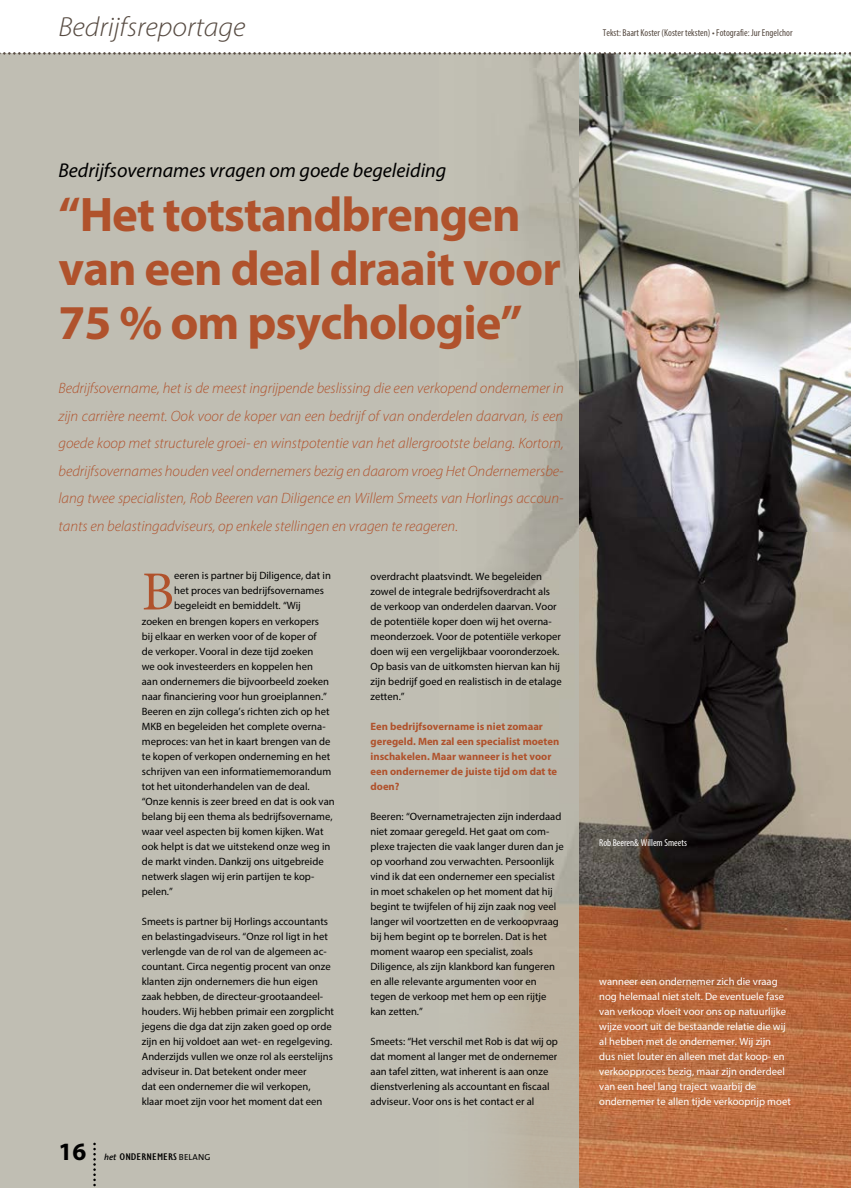
<style>
.page{position:relative;width:851px;height:1188px;background:#fff}
.page>*{position:absolute;margin:0;border:0;box-sizing:border-box;transform-origin:0 0}
.t1{font:55.12px "Minion Pro";color:#b0522c}
.t2{font:700 48.75px/53.8px "Myriad Pro";letter-spacing:-.02em;color:#b0522c}
.t3{font:italic 300 27.75px "Myriad Pro";color:#574b42;scale:1.05 1}
.t4{font:700 25px "Myriad Pro";color:#000}
.t5{font:italic 20px "Myriad Pro";color:#000}
.t6{font:italic 300 15px/27.5px "Myriad Pro";color:#b0522c;text-align:justify}
.t7{font:10.62px/15px "Myriad Pro";color:#000}
.t8{font:10.62px/15px "Myriad Pro";color:#fff}
.t9{font:700 10.62px/15px "Myriad Pro";color:#b0522c}
.t10{font:condensed 10px "Myriad Pro";color:#574b42}
.t11{font:condensed 10px "Myriad Pro";color:#fff}
.t12{font:condensed 10px "Gill Sans Std";color:#000;scale:1.35 1}
.s1{font-family:"The Sans";font-weight:600;font-style:italic;font-stretch:normal;font-size:8.75px}
.s2{font-family:"The Sans";font-stretch:normal;font-size:8.75px}
</style>
<div class="page">
<img style="left:578px;top:55px;width:272px;height:41px">
<img style="left:578px;top:96px;width:272px;height:1091px">
<div style="left:0;top:54px;width:440px;height:1133px;background:#c0beb3"></div>
<svg style="left:93px;top:1142px;width:3px;height:46px"></svg>
<svg style="left:0;top:52px;width:851px;height:3px"></svg>
<h3 class="t3" style="left:58px;top:10px;width:180px">Bedrijfsreportage</h3>
<p class="t10" style="left:602px;top:26px;width:191px">Tekst: Baart Koster (Koster teksten) • Fotografie: Jur Engelchor</p>
<h3 class="t5" style="left:58px;top:158px;width:389px">Bedrijfsovernames vragen om goede begeleiding</h3>
<h2 class="t2" style="left:58px;top:186px;width:504px">“Het totstandbrengen van een deal draait voor<br>75 % om psychologie”</h2>
<p class="t6" style="left:58px;top:374px;width:506px">Bedrijfsovername, het is de meest ingrijpende beslissing die een verkopend ondernemer in zijn carrière neemt. Ook voor de koper van een bedrijf of van onderdelen daarvan, is een goede koop met structurele groei- en winstpotentie van het allergrootste belang. Kortom, bedrijfsovernames houden veel ondernemers bezig en daarom vroeg Het Ondernemersbe&shy;lang twee specialisten, Rob Beeren van Diligence en Willem Smeets van Horlings accoun&shy;tants en belastingadviseurs, op enkele stellingen en vragen te reageren.</p>
<h3 class="t4" style="left:58px;top:1135px;width:29px">16</h3>
<h1 class="t1" style="left:142px;top:558px;width:34px">B</h1>
<p class="t7" style="left:174px;top:568px;width:158px">eeren is partner bij Diligence, dat in</p>
<p class="t7" style="left:174px;top:583px;width:151px">het proces van bedrijfsovernames</p>
<p class="t7" style="left:174px;top:598px;width:128px">begeleidt en bemiddelt. “Wij</p>
<p class="t7" style="left:142px;top:613px;width:179px">zoeken en brengen kopers en verkopers</p>
<p class="t7" style="left:142px;top:628px;width:176px">bij elkaar en werken voor of de koper of</p>
<p class="t7" style="left:142px;top:643px;width:173px">de verkoper. Vooral in deze tijd zoeken</p>
<p class="t7" style="left:142px;top:658px;width:173px">we ook investeerders en koppelen hen</p>
<p class="t7" style="left:142px;top:673px;width:189px">aan ondernemers die bijvoorbeeld zoeken</p>
<p class="t7" style="left:142px;top:688px;width:187px">naar financiering voor hun groeiplannen.”</p>
<p class="t7" style="left:142px;top:703px;width:189px">Beeren en zijn collega’s richten zich op het</p>
<p class="t7" style="left:142px;top:718px;width:185px">MKB en begeleiden het complete overna-</p>
<p class="t7" style="left:142px;top:733px;width:190px">meproces: van het in kaart brengen van de</p>
<p class="t7" style="left:142px;top:748px;width:190px">te kopen of verkopen onderneming en het</p>
<p class="t7" style="left:142px;top:763px;width:191px">schrijven van een informatiememorandum</p>
<p class="t7" style="left:142px;top:778px;width:169px">tot het uitonderhandelen van de deal.</p>
<p class="t7" style="left:142px;top:793px;width:194px">“Onze kennis is zeer breed en dat is ook van</p>
<p class="t7" style="left:142px;top:808px;width:192px">belang bij een thema als bedrijfsovername,</p>
<p class="t7" style="left:142px;top:823px;width:183px">waar veel aspecten bij komen kijken. Wat</p>
<p class="t7" style="left:142px;top:838px;width:190px">ook helpt is dat we uitstekend onze weg in</p>
<p class="t7" style="left:142px;top:853px;width:183px">de markt vinden. Dankzij ons uitgebreide</p>
<p class="t7" style="left:142px;top:868px;width:174px">netwerk slagen wij erin partijen te kop-</p>
<p class="t7" style="left:142px;top:883px;width:33px">pelen.”</p>
<p class="t7" style="left:142px;top:913px;width:194px">Smeets is partner bij Horlings accountants en belastingadviseurs. “Onze rol ligt in het verlengde van de rol van de algemeen ac&shy;countant. Circa negentig procent van onze klanten zijn ondernemers die hun eigen zaak hebben, de directeur-grootaandeel&shy;houders. Wij hebben primair een zorgplicht jegens die dga dat zijn zaken goed op orde zijn en hij voldoet aan wet- en regelgeving.<br>Anderzijds vullen we onze rol als eerstelijns adviseur in. Dat betekent onder meer<br>dat een ondernemer die wil verkopen, klaar moet zijn voor het moment dat een</p>
<p class="t12" style="left:104px;top:1151px;width:80px"><span class="s1">het</span> ONDERNEMERS <span class="s2">BELANG</span></p>
<p class="t7" style="left:370px;top:568px;width:193px">overdracht plaatsvindt. We begeleiden zowel de integrale bedrijfsoverdracht als de verkoop van onderdelen daarvan. Voor de potentiële koper doen wij het overna&shy;meonderzoek. Voor de potentiële verkoper doen wij een vergelijkbaar vooronderzoek.<br>Op basis van de uitkomsten hiervan kan hij zijn bedrijf goed en realistisch in de etalage zetten.”</p>
<p class="t9" style="left:370px;top:718px;width:190px">Een bedrijfsovername is niet zomaar geregeld. Men zal een specialist moeten inschakelen. Maar wanneer is het voor een ondernemer de juiste tijd om dat te doen?</p>
<p class="t7" style="left:370px;top:808px;width:195px">Beeren: “Overnametrajecten zijn inderdaad niet zomaar geregeld. Het gaat om com&shy;plexe trajecten die vaak langer duren dan je op voorhand zou verwachten. Persoonlijk vind ik dat een ondernemer een specialist in moet schakelen op het moment dat hij begint te twijfelen of hij zijn zaak nog veel langer wil voortzetten en de verkoopvraag bij hem begint op te borrelen. Dat is het moment waarop een specialist, zoals Diligence, als zijn klankbord kan fungeren en alle relevante argumenten voor en tegen de verkoop met hem op een rijtje kan zetten.”</p>
<p class="t7" style="left:370px;top:1033px;width:189px">Smeets: “Het verschil met Rob is dat wij op dat moment al langer met de ondernemer aan tafel zitten, wat inherent is aan onze dienstverlening als accountant en fiscaal adviseur. Voor ons is het contact er al</p>
<p class="t11" style="left:599px;top:836px;width:89px">Rob Beeren&amp; Willem Smeets</p>
<p class="t8" style="left:599px;top:973px;width:193px">wanneer een ondernemer zich die vraag nog helemaal niet stelt. De eventuele fase van verkoop vloeit voor ons op natuurlijke wijze voort uit de bestaande relatie die wij al hebben met de ondernemer. Wij zijn<br>dus niet louter en alleen met dat koop- en verkoopproces bezig, maar zijn onderdeel van een heel lang traject waarbij de ondernemer te allen tijde verkooprijp moet</p>
</div>
